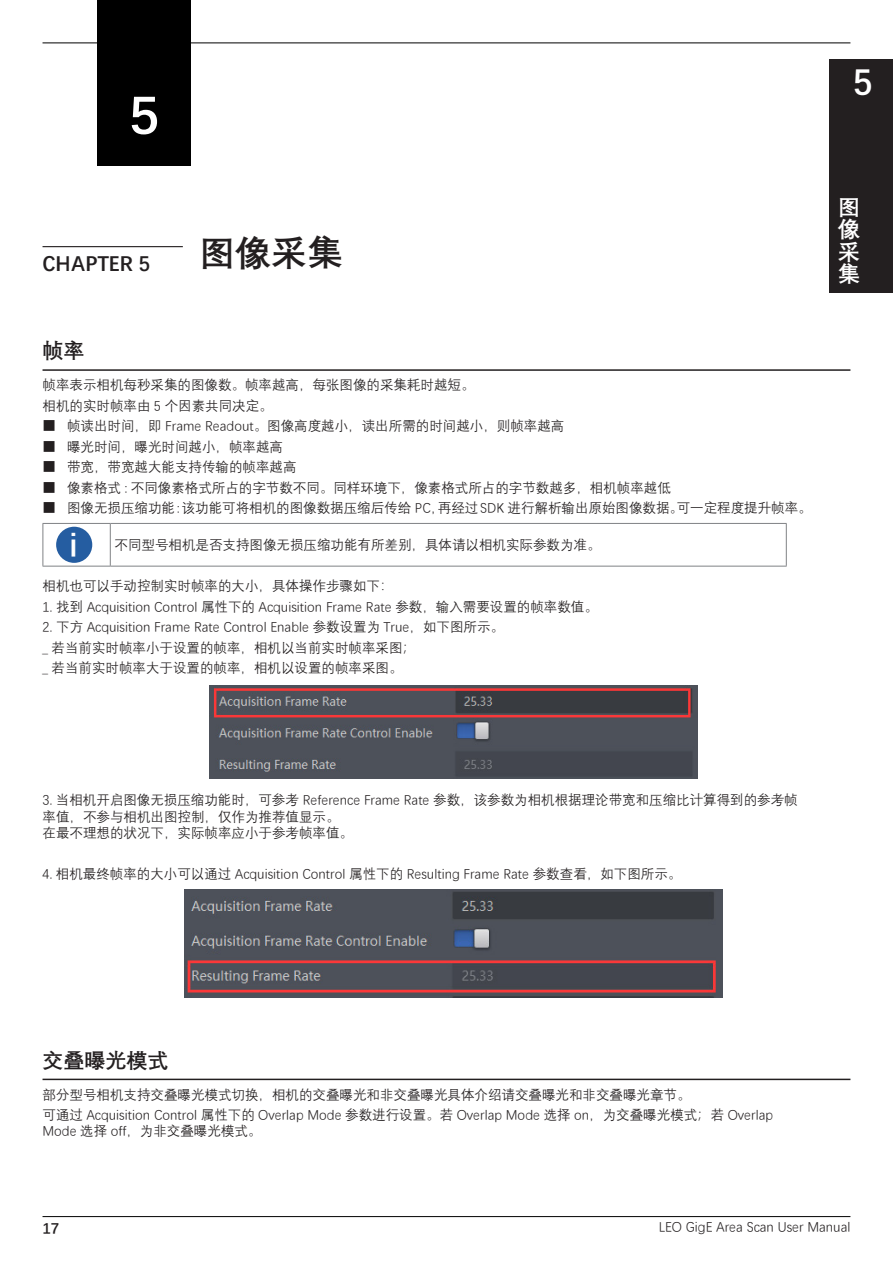
<style>
.page{position:relative;width:893px;height:1263px;background:#fff}
.page>*{position:absolute;margin:0;border:0;box-sizing:border-box;transform-origin:0 0}
.t1{font:700 54px "Deng Xian";color:#fff}
.t2{font:700 36px "Deng Xian";color:#231f20}
.t3{font:700 36px "Deng Xian";color:#fff}
.t4{font:700 33px "Deng Xian";color:#fff}
.t5{font:700 22.5px/22.5px "Deng Xian";color:#fff;text-align:justify}
.t6{font:700 21px "Deng Xian";color:#231f20}
.t7{font:700 15px "Deng Xian";color:#231f20}
.t8{font:13.5px/16.2px "Deng Xian";color:#231f20}
</style>
<div class="page">
<hr style="left:43px;top:43px;width:807px;height:1px;background:#000">
<hr style="left:43px;top:1216px;width:807px;height:1px;background:#000">
<hr style="left:0;top:60px;width:1px;height:233px;background:#231f20">
<div style="left:829px;top:60px;width:64px;height:233px;background:#231f20"></div>
<div style="left:98px;top:0;width:93px;height:165px;background:#000"></div>
<hr style="left:43px;top:246px;width:140px;height:1px;background:#231f20">
<hr style="left:43px;top:369px;width:807px;height:2px;background:#231f20">
<img style="left:210px;top:685px;width:487px;height:93px">
<img style="left:184px;top:890px;width:539px;height:108px">
<hr style="left:43px;top:523px;width:67px;height:1px;background:#808285">
<hr style="left:43px;top:524px;width:1px;height:42px;background:#808285">
<hr style="left:110px;top:523px;width:677px;height:1px;background:#808285">
<hr style="left:110px;top:524px;width:1px;height:42px;background:#808285">
<hr style="left:786px;top:524px;width:1px;height:42px;background:#808285">
<hr style="left:43px;top:566px;width:67px;height:1px;background:#808285">
<hr style="left:110px;top:566px;width:677px;height:1px;background:#808285">
<div style="left:56px;top:527px;width:36px;height:36px;background:#255da1;border-radius:50%"></div>
<hr style="left:43px;top:1079px;width:807px;height:1px;background:#231f20">
<p class="t1" style="left:129px;top:79px;width:31px">5</p>
<p class="t6" style="left:43px;top:249px;width:109px">CHAPTER 5</p>
<p class="t2" style="left:199px;top:229px;width:145px">图像采集</p>
<p class="t6" style="left:43px;top:337px;width:43px">帧率</p>
<p class="t8" style="left:43px;top:377px;width:433px">帧率表示相机每秒采集的图像数。帧率越高，每张图像的采集耗时越短。</p>
<p class="t8" style="left:43px;top:397px;width:232px">相机的实时帧率由 5 个因素共同决定。</p>
<p class="t8" style="left:43px;top:417px;width:523px">■ 帧读出时间，即 Frame Readout。图像高度越小，读出所需的时间越小，则帧率越高</p>
<p class="t8" style="left:43px;top:438px;width:242px">■ 曝光时间，曝光时间越小，帧率越高</p>
<p class="t8" style="left:43px;top:458px;width:256px">■ 带宽，带宽越大能支持传输的帧率越高</p>
<p class="t8" style="left:43px;top:479px;width:630px">■ 像素格式 : 不同像素格式所占的字节数不同。同样环境下，像素格式所占的字节数越多，相机帧率越低</p>
<p class="t8" style="left:43px;top:499px;width:771px">■ 图像无损压缩功能:该功能可将相机的图像数据压缩后传给 PC，再经过SDK 进行解析输出原始图像数据。可一定程度提升帧率。</p>
<p class="t4" style="left:69px;top:523px;width:10px">i</p>
<p class="t8" style="left:115px;top:536px;width:487px">不同型号相机是否支持图像无损压缩功能有所差别，具体请以相机实际参数为准。</p>
<p class="t8" style="left:43px;top:578px;width:352px">相机也可以手动控制实时帧率的大小，具体操作步骤如下：</p>
<p class="t8" style="left:43px;top:598px;width:557px">1. 找到 Acquisition Control 属性下的 Acquisition Frame Rate 参数，输入需要设置的帧率数值。</p>
<p class="t8" style="left:43px;top:618px;width:463px">2. 下方 Acquisition Frame Rate Control Enable 参数设置为 True，如下图所示。</p>
<p class="t8" style="left:43px;top:639px;width:375px">_ 若当前实时帧率小于设置的帧率，相机以当前实时帧率采图；</p>
<p class="t8" style="left:43px;top:659px;width:361px">_ 若当前实时帧率大于设置的帧率，相机以设置的帧率采图。</p>
<h2 class="t3" style="left:853px;top:58px;width:21px">5</h2>
<h3 class="t5" style="left:838px;top:194px;width:24px">图像采集</h3>
<p class="t8" style="left:43px;top:791px;width:757px">3. 当相机开启图像无损压缩功能时，可参考 Reference Frame Rate 参数，该参数为相机根据理论带宽和压缩比计算得到的参考帧率值，不参与相机出图控制，仅作为推荐值显示。<br>在最不理想的状况下，实际帧率应小于参考帧率值。</p>
<p class="t8" style="left:43px;top:865px;width:640px">4. 相机最终帧率的大小可以通过 Acquisition Control 属性下的 Resulting Frame Rate 参数查看，如下图所示。</p>
<p class="t6" style="left:43px;top:1046px;width:127px">交叠曝光模式</p>
<p class="t8" style="left:43px;top:1086px;width:649px">部分型号相机支持交叠曝光模式切换，相机的交叠曝光和非交叠曝光具体介绍请交叠曝光和非交叠曝光章节。</p>
<p class="t8" style="left:43px;top:1106px;width:732px">可通过 Acquisition Control 属性下的 Overlap Mode 参数进行设置。若 Overlap Mode 选择 on，为交叠曝光模式；若 Overlap<br>Mode 选择 off，为非交叠曝光模式。</p>
<p class="t7" style="left:43px;top:1218px;width:18px">17</p>
<p class="t8" style="left:659px;top:1218px;width:193px">LEO GigE Area Scan User Manual</p>
</div>
